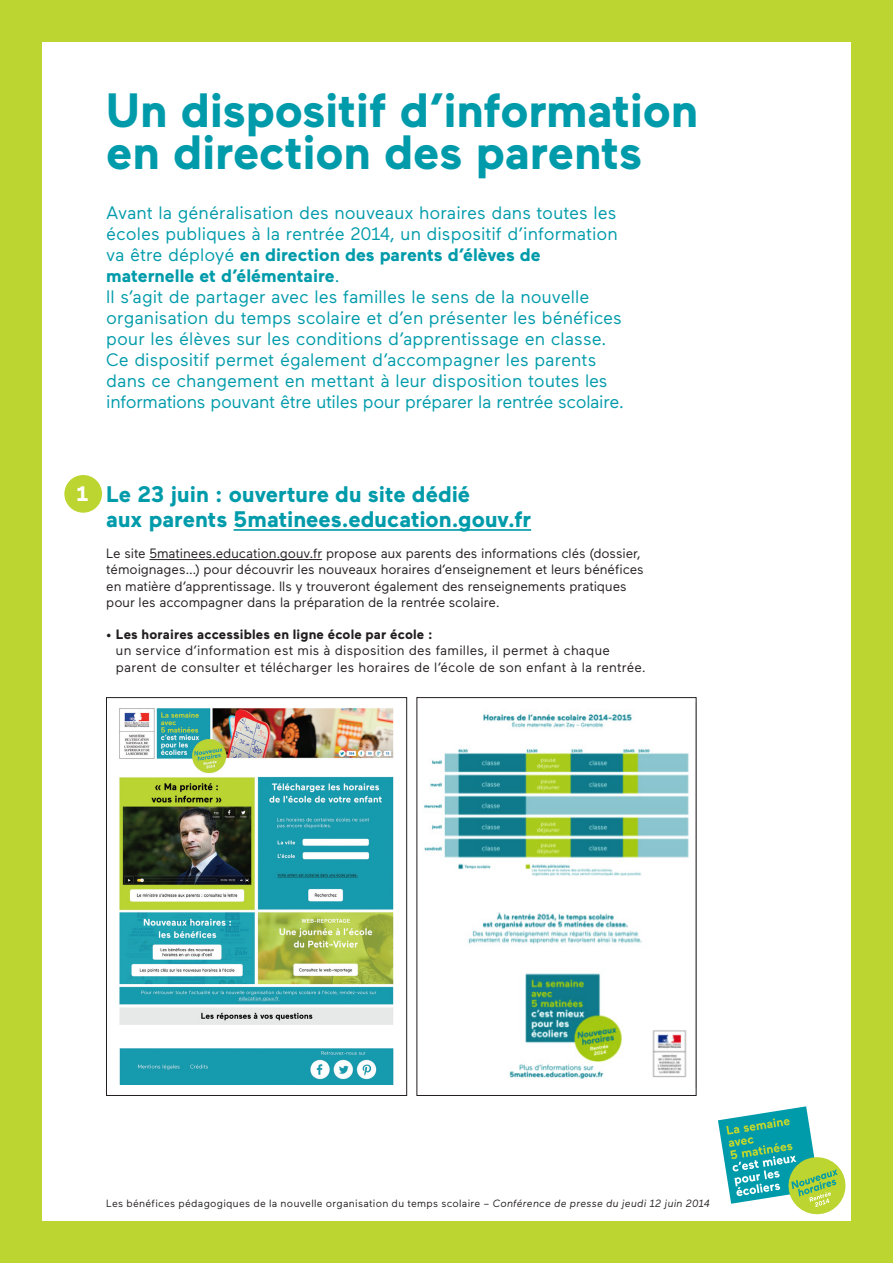
<style>
.page{position:relative;width:893px;height:1263px;background:#fff}
.page>*{position:absolute;margin:0;border:0;box-sizing:border-box;transform-origin:0 0}
.t1{font:700 48px/42px "Maax";letter-spacing:-.005em;color:#009baa}
.titre{font:700 22.5px/25.5px "Maax";color:#009baa}
.titre-2{font:700 21px "Maax";color:#fff}
.chapeau{font:18px/21px "Maax";color:#009baa}
.cdt{font:13.5px/16.2px "Maax";color:#231f20}
.t2{font:10.5px "Maax";letter-spacing:.025em;color:#231f20}
.s1{font-weight:700}
.s2{font-style:italic}
</style>
<div class="page">
<div style="left:0;top:0;width:893px;height:1263px;border:42px solid #bcd531"></div>
<svg style="left:718px;top:1106px;width:128px;height:109px"></svg>
<img style="left:119px;top:708px;width:275px;height:377px">
<div style="left:106px;top:697px;width:301px;height:399px;border:1px solid #231f20"></div>
<img style="left:424px;top:714px;width:265px;height:365px">
<div style="left:417px;top:697px;width:279px;height:399px;border:1px solid #231f20"></div>
<hr style="left:0;top:0;width:893px;height:4px;background:#bcd531">
<hr style="left:0;top:0;width:3px;height:1263px;background:#bcd531">
<hr style="left:891px;top:0;width:2px;height:1263px;background:#bcd531">
<hr style="left:0;top:1260px;width:893px;height:3px;background:#bcd531">
<hr style="left:234px;top:529px;width:297px;height:2px;background:#009baa">
<hr style="left:149px;top:559px;width:173px;height:1px;background:#231f20">
<div style="left:64px;top:475px;width:38px;height:38px;background:#bcd531;border-radius:50%"></div>
<p class="t1" style="left:106px;top:89px;width:593px">Un dispositif d’information en direction des parents</p>
<p class="chapeau" style="left:106px;top:202px;width:513px">Avant la généralisation des nouveaux horaires dans toutes les écoles publiques à la rentrée 2014, un dispositif d’information va être déployé <span class="s1">en direction des parents d’élèves de maternelle et d’élémentaire</span>.</p>
<p class="chapeau" style="left:106px;top:286px;width:519px">Il s’agit de partager avec les familles le sens de la nouvelle organisation du temps scolaire et d’en présenter les bénéfices pour les élèves sur les conditions d’apprentissage en classe.<br>Ce dispositif permet également d’accompagner les parents dans ce changement en mettant à leur disposition toutes les informations pouvant être utiles pour préparer la rentrée scolaire.</p>
<p class="titre-2" style="left:76px;top:482px;width:13px">1</p>
<p class="titre" style="left:106px;top:481px;width:426px">Le 23 juin : ouverture du site dédié<br>aux parents 5matinees.education.gouv.fr</p>
<p class="cdt" style="left:106px;top:546px;width:539px">Le site 5matinees.education.gouv.fr propose aux parents des informations clés (dossier, témoignages…) pour découvrir les nouveaux horaires d’enseignement et leurs bénéfices en matière d’apprentissage. Ils y trouveront également des renseignements pratiques pour les accompagner dans la préparation de la rentrée scolaire.</p>
<p class="cdt" style="left:116px;top:627px;width:532px;text-indent:-10px">• <span class="s1">Les horaires accessibles en ligne école par école :<br></span>un service d’information est mis à disposition des familles, il permet à chaque parent de consulter et télécharger les horaires de l’école de son enfant à la rentrée.</p>
<p class="t2" style="left:106px;top:1197px;width:605px">Les bénéfices pédagogiques de la nouvelle organisation du temps scolaire – <span class="s2">Conférence de presse du jeudi 12 juin 2014</span></p>
</div>
